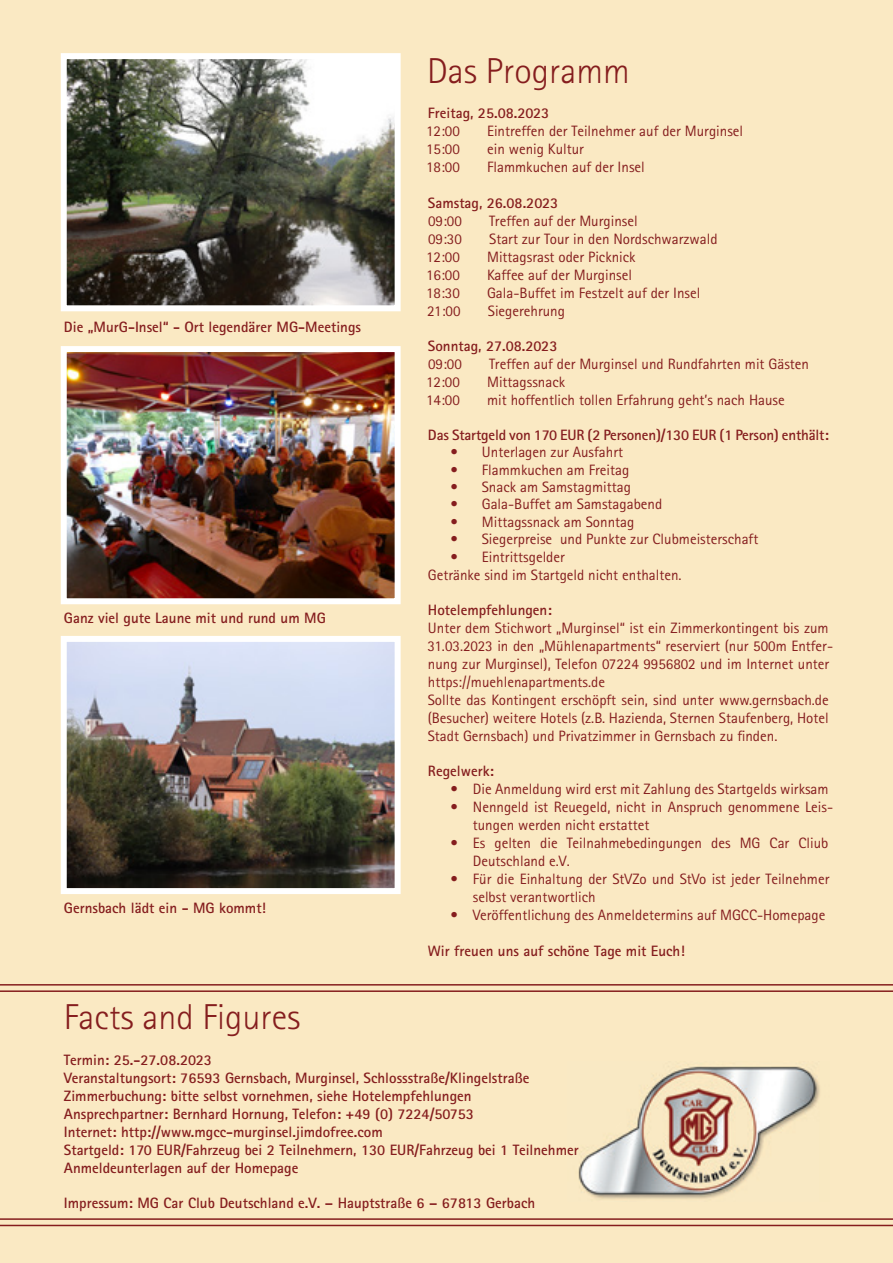
<style>
.page{position:relative;width:893px;height:1263px;background:#fae9c3}
.page>*{position:absolute;margin:0;border:0;box-sizing:border-box;transform-origin:0 0}
.Body_1__Abs{font:300 36px "Rotis Sans Serif";color:#851d1e}
.Body_1__Abs-2{font:15px/18px "Rotis Sans Serif";color:#851d1e}
.Bildunterschrift{font:700 15px "Rotis Sans Serif";color:#851d1e}
.Body_Text{font:700 15px "Rotis Sans Serif";color:#851d1e}
</style>
<div class="page">
<img style="left:68px;top:60px;width:326px;height:244px">
<div style="left:61px;top:53px;width:340px;height:258px;border:6px solid #fff"></div>
<img style="left:68px;top:353px;width:326px;height:244px">
<div style="left:61px;top:346px;width:340px;height:258px;border:6px solid #fff"></div>
<img style="left:68px;top:643px;width:326px;height:244px">
<div style="left:61px;top:636px;width:340px;height:258px;border:6px solid #fff"></div>
<img style="left:567px;top:1062px;width:262px;height:140px">
<hr style="left:0;top:990px;width:893px;height:2px;background:#851d1e">
<hr style="left:0;top:984px;width:893px;height:1px;background:#851d1e">
<hr style="left:0;top:1225px;width:893px;height:1px;background:#851d1e">
<hr style="left:0;top:1218px;width:893px;height:2px;background:#851d1e">
<p class="Bildunterschrift" style="left:64px;top:318px;width:299px">Die „MurG-Insel“ - Ort legendärer MG-Meetings</p>
<p class="Bildunterschrift" style="left:64px;top:608px;width:263px">Ganz viel gute Laune mit und rund um MG</p>
<p class="Bildunterschrift" style="left:64px;top:899px;width:204px">Gernsbach lädt ein - MG kommt!</p>
<p class="Body_1__Abs" style="left:427px;top:50px;width:204px">Das Programm</p>
<p class="Bildunterschrift" style="left:428px;top:104px;width:123px">Freitag, 25.08.2023</p>
<p class="Body_1__Abs-2" style="left:426px;top:122px;width:35px">12:00</p>
<p class="Body_1__Abs-2" style="left:487px;top:122px;width:258px">Eintreffen der Teilnehmer auf der Murginsel</p>
<p class="Body_1__Abs-2" style="left:426px;top:140px;width:35px">15:00</p>
<p class="Body_1__Abs-2" style="left:487px;top:140px;width:98px">ein wenig Kultur</p>
<p class="Body_1__Abs-2" style="left:426px;top:158px;width:35px">18:00</p>
<p class="Body_1__Abs-2" style="left:487px;top:158px;width:159px">Flammkuchen auf der Insel</p>
<p class="Bildunterschrift" style="left:428px;top:193px;width:132px">Samstag, 26.08.2023</p>
<p class="Body_1__Abs-2" style="left:428px;top:211px;width:35px">09:00</p>
<p class="Body_1__Abs-2" style="left:489px;top:211px;width:150px">Treffen auf der Murginsel</p>
<p class="Body_1__Abs-2" style="left:428px;top:229px;width:35px">09:30</p>
<p class="Body_1__Abs-2" style="left:489px;top:229px;width:230px">Start zur Tour in den Nordschwarzwald</p>
<p class="Body_1__Abs-2" style="left:426px;top:247px;width:35px">12:00</p>
<p class="Body_1__Abs-2" style="left:487px;top:247px;width:150px">Mittagsrast oder Picknick</p>
<p class="Body_1__Abs-2" style="left:426px;top:265px;width:35px">16:00</p>
<p class="Body_1__Abs-2" style="left:487px;top:265px;width:146px">Kaffee auf der Murginsel</p>
<p class="Body_1__Abs-2" style="left:426px;top:283px;width:35px">18:30</p>
<p class="Body_1__Abs-2" style="left:487px;top:283px;width:215px">Gala-Buffet im Festzelt auf der Insel</p>
<p class="Body_1__Abs-2" style="left:427px;top:301px;width:35px">21:00</p>
<p class="Body_1__Abs-2" style="left:488px;top:301px;width:79px">Siegerehrung</p>
<p class="Bildunterschrift" style="left:428px;top:336px;width:131px">Sonntag, 27.08.2023</p>
<p class="Body_1__Abs-2" style="left:428px;top:355px;width:35px">09:00</p>
<p class="Body_1__Abs-2" style="left:489px;top:355px;width:321px">Treffen auf der Murginsel und Rundfahrten mit Gästen</p>
<p class="Body_1__Abs-2" style="left:426px;top:373px;width:35px">12:00</p>
<p class="Body_1__Abs-2" style="left:487px;top:373px;width:80px">Mittagssnack</p>
<p class="Body_1__Abs-2" style="left:426px;top:391px;width:35px">14:00</p>
<p class="Body_1__Abs-2" style="left:487px;top:391px;width:299px">mit hoffentlich tollen Erfahrung geht’s nach Hause</p>
<p class="Bildunterschrift" style="left:428px;top:425px;width:402px">Das Startgeld von 170 EUR (2 Personen)/130 EUR (1 Person) enthält:</p>
<p class="Body_1__Abs-2" style="left:450px;top:443px;width:174px">• Unterlagen zur Ausfahrt</p>
<p class="Body_1__Abs-2" style="left:450px;top:460px;width:180px">• Flammkuchen am Freitag</p>
<p class="Body_1__Abs-2" style="left:450px;top:478px;width:182px">• Snack am Samstagmittag</p>
<p class="Body_1__Abs-2" style="left:450px;top:495px;width:213px">• Gala-Buffet am Samstagabend</p>
<p class="Body_1__Abs-2" style="left:450px;top:513px;width:185px">• Mittagssnack am Sonntag</p>
<p class="Body_1__Abs-2" style="left:450px;top:530px;width:309px">• Siegerpreise und Punkte zur Clubmeisterschaft</p>
<p class="Body_1__Abs-2" style="left:450px;top:547px;width:116px">• Eintrittsgelder</p>
<p class="Body_1__Abs-2" style="left:428px;top:565px;width:255px">Getränke sind im Startgeld nicht enthalten.</p>
<p class="Bildunterschrift" style="left:428px;top:600px;width:125px">Hotelempfehlungen:</p>
<p class="Body_1__Abs-2" style="left:427px;top:619px;width:407px">Unter dem Stichwort „Murginsel“ ist ein Zimmerkontingent bis zum 31.03.2023 in den „Mühlenapartments“ reserviert (nur 500m Entfer&shy;nung zur Murginsel), Telefon 07224 9956802 und im Internet unter https://muehlenapartments.de</p>
<p class="Body_1__Abs-2" style="left:428px;top:691px;width:403px;text-align:justify">Sollte das Kontingent erschöpft sein, sind unter www.gernsbach.de (Besucher) weitere Hotels (z.B. Hazienda, Sternen Staufenberg, Hotel Stadt Gernsbach) und Privatzimmer in Gernsbach zu finden.</p>
<p class="Bildunterschrift" style="left:428px;top:762px;width:68px">Regelwerk:</p>
<p class="Body_1__Abs-2" style="left:450px;top:780px;width:380px">• Die Anmeldung wird erst mit Zahlung des Startgelds wirksam</p>
<p class="Body_1__Abs-2" style="left:473px;top:798px;width:362px;text-indent:-22px">• Nenngeld ist Reuegeld, nicht in Anspruch genommene Leis&shy;tungen werden nicht erstattet</p>
<p class="Body_1__Abs-2" style="left:473px;top:834px;width:357px;text-indent:-22px">• Es gelten die Teilnahmebedingungen des MG Car Cliub<br>Deutschland e.V.</p>
<p class="Body_1__Abs-2" style="left:473px;top:870px;width:358px;text-indent:-22px">• Für die Einhaltung der StVZo und StVo ist jeder Teilnehmer selbst verantwortlich</p>
<p class="Body_1__Abs-2" style="left:450px;top:906px;width:376px">• Veröffentlichung des Anmeldetermins auf MGCC-Homepage</p>
<p class="Body_Text" style="left:428px;top:942px;width:258px">Wir freuen uns auf schöne Tage mit Euch!</p>
<p class="Body_1__Abs" style="left:64px;top:996px;width:238px">Facts and Figures</p>
<p class="Bildunterschrift" style="left:64px;top:1050px;width:150px">Termin: 25.-27.08.2023</p>
<p class="Bildunterschrift" style="left:64px;top:1068px;width:467px">Veranstaltungsort: 76593 Gernsbach, Murginsel, Schlossstraße/Klingelstraße</p>
<p class="Bildunterschrift" style="left:64px;top:1086px;width:409px">Zimmerbuchung: bitte selbst vornehmen, siehe Hotelempfehlungen</p>
<p class="Bildunterschrift" style="left:64px;top:1104px;width:411px">Ansprechpartner: Bernhard Hornung, Telefon: +49 (0) 7224/50753</p>
<p class="Bildunterschrift" style="left:64px;top:1122px;width:320px">Internet: http://www.mgcc-murginsel.jimdofree.com</p>
<p class="Bildunterschrift" style="left:64px;top:1140px;width:516px">Startgeld: 170 EUR/Fahrzeug bei 2 Teilnehmern, 130 EUR/Fahrzeug bei 1 Teilnehmer</p>
<p class="Bildunterschrift" style="left:64px;top:1158px;width:236px">Anmeldeunterlagen auf der Homepage</p>
<p class="Bildunterschrift" style="left:64px;top:1193px;width:473px">Impressum: MG Car Club Deutschland e.V. – Hauptstraße 6 – 67813 Gerbach</p>
</div>
